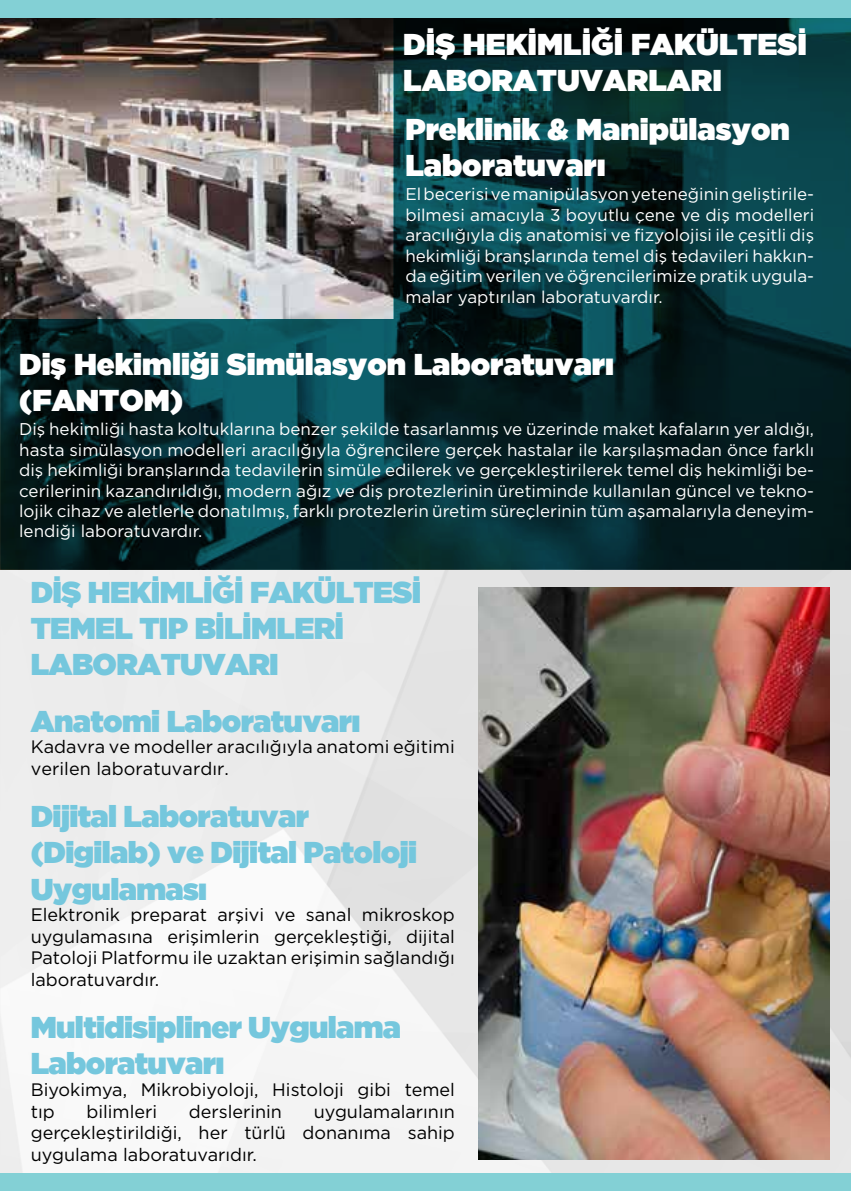
<style>
.page{position:relative;width:851px;height:1191px;background:#fff}
.page>*{position:absolute;margin:0;border:0;box-sizing:border-box;transform-origin:0 0}
.t1{font:900 30px/36px "Gotham";letter-spacing:-.02em;color:#75c7dd}
.t2{font:900 30px/36px "Gotham";color:#fff}
.t3{font:18px/21.6px "Gotham";color:#000}
.t4{font:17px/20.4px "Gotham";color:#fff;text-align:justify}
</style>
<div class="page">
<img style="left:0;top:569px;width:850px;height:605px">
<svg style="left:0;top:17px;width:850px;height:552px;background:#294547"></svg>
<img style="left:478px;top:587px;width:351px;height:572px">
<div style="left:0;top:0;width:850px;height:17px;background:#83d0d5"></div>
<div style="left:0;top:1174px;width:850px;height:17px;background:#83d0d5"></div>
<h1 class="t2" style="left:403px;top:26px;width:405px">DİŞ HEKİMLİĞİ FAKÜLTESİ<br>LABORATUVARLARI</h1>
<h1 class="t2" style="left:405px;top:111px;width:386px">Preklinik &amp; Manipülasyon<br>Laboratuvarı</h1>
<p class="t4" style="left:405px;top:184px;width:410px">El becerisi ve manipülasyon yeteneğinin geliştirile&shy;bilmesi amacıyla 3 boyutlu çene ve diş modelleri aracılığıyla diş anatomisi ve fizyolojisi ile çeşitli diş hekimliği branşlarında temel diş tedavileri hakkın&shy;da eğitim verilen ve öğrencilerimize pratik uygula&shy;malar yaptırılan laboratuvardır.</p>
<h1 class="t2" style="left:19px;top:346px;width:596px">Diş Hekimliği Simülasyon Laboratuvarı (FANTOM)</h1>
<p class="t4" style="left:19px;top:419px;width:796px">Diş hekimliği hasta koltuklarına benzer şekilde tasarlanmış ve üzerinde maket kafaların yer aldığı, hasta simülasyon modelleri aracılığıyla öğrencilere gerçek hastalar ile karşılaşmadan önce farklı diş hekimliği branşlarında tedavilerin simüle edilerek ve gerçekleştirilerek temel diş hekimliği be&shy;cerilerinin kazandırıldığı, modern ağız ve diş protezlerinin üretiminde kullanılan güncel ve tekno&shy;lojik cihaz ve aletlerle donatılmış, farklı protezlerin üretim süreçlerinin tüm aşamalarıyla deneyim&shy;lendiği laboratuvardır.</p>
<h1 class="t1" style="left:31px;top:574px;width:392px">DİŞ HEKİMLİĞİ FAKÜLTESİ<br>TEMEL TIP BİLİMLERİ<br>LABORATUVARI</h1>
<h1 class="t1" style="left:31px;top:702px;width:331px">Anatomi Laboratuvarı</h1>
<p class="t3" style="left:31px;top:736px;width:425px">Kadavra ve modeller aracılığıyla anatomi eğitimi verilen laboratuvardır.</p>
<h1 class="t1" style="left:31px;top:798px;width:388px">Dijital Laboratuvar (Digilab) ve Dijital Patoloji<br>Uygulaması</h1>
<p class="t3" style="left:31px;top:903px;width:425px;text-align:justify">Elektronik preparat arşivi ve sanal mikroskop uygulamasına erişimlerin gerçekleştiği, dijital Patoloji Platformu ile uzaktan erişimin sağlandığı laboratuvardır.</p>
<h1 class="t1" style="left:31px;top:1009px;width:372px">Multidisipliner Uygulama<br>Laboratuvarı</h1>
<p class="t3" style="left:31px;top:1078px;width:425px">Biyokimya, Mikrobiyoloji, Histoloji gibi temel tıp</p>
<p class="t3" style="left:31px;top:1100px;width:425px;text-align:justify;text-indent:283px">uygulamalarının gerçekleştirildiği, her türlü donanıma sahip uygulama laboratuvarıdır.</p>
<p class="t3" style="left:86px;top:1100px;width:72px">bilimleri</p>
<p class="t3" style="left:189px;top:1100px;width:95px">derslerinin</p>
</div>
